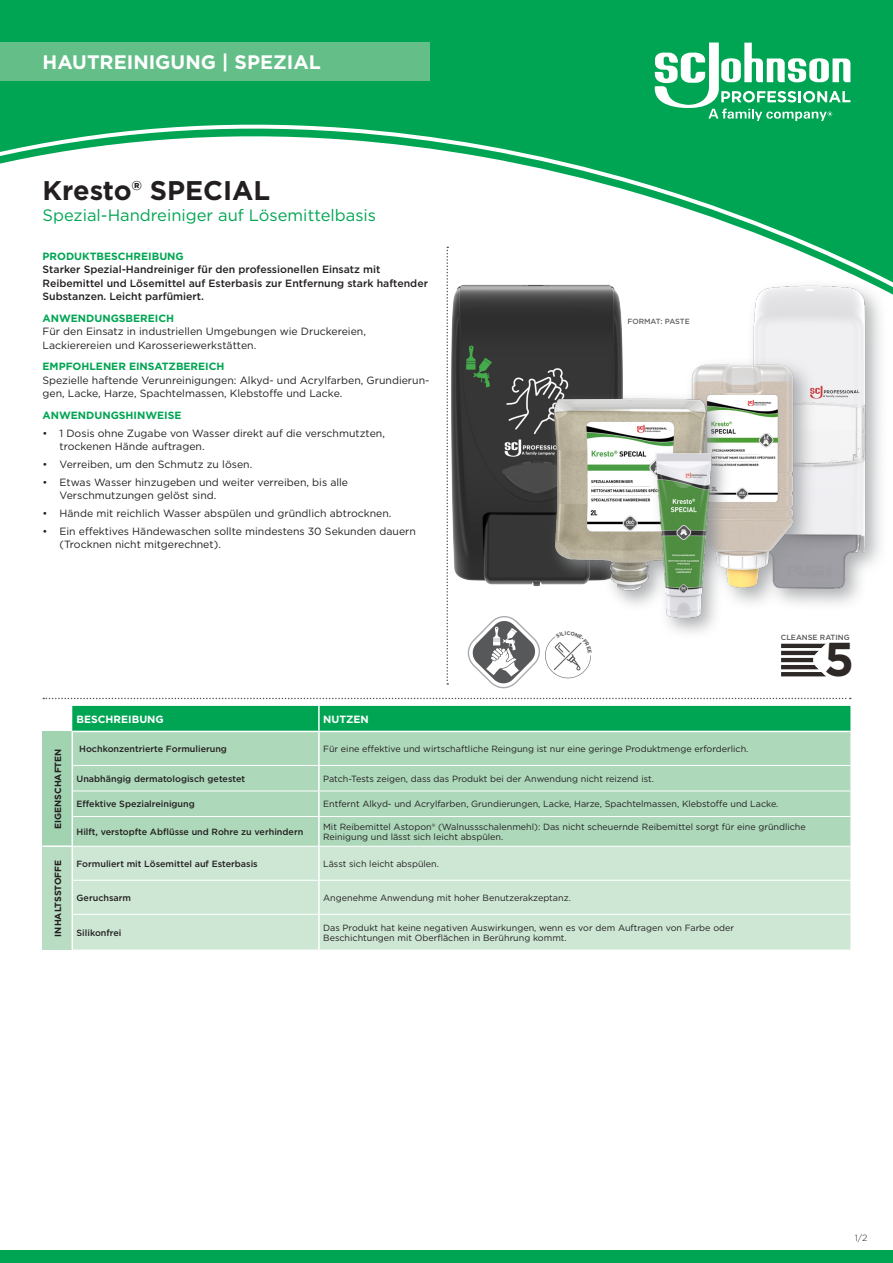
<style>
.page{position:relative;width:893px;height:1263px;background:#fff}
.page>*{position:absolute;margin:0;border:0;box-sizing:border-box;transform-origin:0 0}
.t1{font:700 47.4px "Gotham";color:#2e2926}
.t2{font:700 27px "Gotham";color:#231f20}
.t3{font:700 19.5px "Gotham";color:#fff}
.t4{font:16.5px "Gotham";color:#00a553}
.t5{font:10.5px/13.5px "Gotham";color:#231f20}
.t6{font:500 10.5px/13.5px "Gotham";color:#231f20}
.t7{font:700 10.5px "Gotham";color:#00a553}
.t8{font:700 10.5px "Gotham";color:#fff}
.t9{font:9px/10.5px "Gotham";color:#231f20}
.t10{font:500 9px "Gotham";color:#231f20}
.t11{font:700 9px "Gotham";color:#231f20}
.t12{font:300 9px "Gotham";color:#231f20}
.t13{font:500 7.5px "Gotham";color:#57585a}
.t14{font:500 7.5px "Gotham";letter-spacing:-.005em;color:#646467}
</style>
<div class="page">
<svg style="left:43px;top:698px;width:808px;height:1px"></svg>
<svg style="left:446px;top:598px;width:2px;height:87px"></svg>
<div style="left:0;top:0;width:893px;height:295px;background:#00a553"></div>
<svg style="left:0;top:119px;width:893px;height:175px"></svg>
<svg style="left:655px;top:43px;width:195px;height:78px"></svg>
<div style="left:0;top:43px;width:429px;height:38px;background:#64be87"></div>
<div style="left:0;top:1250px;width:893px;height:13px;background:#00a553"></div>
<img style="left:435px;top:270px;width:197px;height:328px">
<div style="left:72px;top:706px;width:778px;height:25px;background:#00a553"></div>
<div style="left:43px;top:731px;width:29px;height:115px;background:#a2d3b1"></div>
<div style="left:73px;top:732px;width:777px;height:114px;background:#add8ba"></div>
<div style="left:43px;top:846px;width:29px;height:104px;background:#b8ddc2"></div>
<div style="left:73px;top:847px;width:777px;height:103px;background:#cee7d4"></div>
<hr style="left:318px;top:732px;width:2px;height:33px;background:#fff">
<hr style="left:318px;top:766px;width:2px;height:24px;background:#fff">
<hr style="left:318px;top:791px;width:2px;height:25px;background:#fff">
<hr style="left:318px;top:817px;width:2px;height:29px;background:#fff">
<hr style="left:73px;top:765px;width:246px;height:1px;background:#fff">
<hr style="left:319px;top:765px;width:531px;height:1px;background:#fff">
<hr style="left:73px;top:790px;width:246px;height:1px;background:#fff">
<hr style="left:319px;top:790px;width:531px;height:1px;background:#fff">
<hr style="left:73px;top:816px;width:246px;height:1px;background:#fff">
<hr style="left:319px;top:816px;width:531px;height:1px;background:#fff">
<hr style="left:318px;top:847px;width:2px;height:33px;background:#fff">
<hr style="left:318px;top:881px;width:2px;height:33px;background:#fff">
<hr style="left:318px;top:915px;width:2px;height:35px;background:#fff">
<hr style="left:73px;top:880px;width:246px;height:1px;background:#fff">
<hr style="left:319px;top:880px;width:531px;height:1px;background:#fff">
<hr style="left:73px;top:914px;width:246px;height:1px;background:#fff">
<hr style="left:319px;top:914px;width:531px;height:1px;background:#fff">
<hr style="left:318px;top:706px;width:2px;height:25px;background:#fff">
<hr style="left:43px;top:845px;width:30px;height:2px;background:#fff">
<svg style="left:781px;top:643px;width:45px;height:34px"></svg>
<div style="left:746px;top:278px;width:142px;height:333px;background:#939598;opacity:.75"></div>
<img style="left:736px;top:277px;width:140px;height:323px">
<div style="left:684px;top:357px;width:132px;height:254px;background:#939598;opacity:.75"></div>
<img style="left:684px;top:352px;width:122px;height:246px">
<div style="left:547px;top:392px;width:180px;height:220px;background:#939598;opacity:.75"></div>
<img style="left:545px;top:392px;width:169px;height:205px">
<div style="left:649px;top:447px;width:84px;height:192px;background:#939598;opacity:.75"></div>
<img style="left:653px;top:451px;width:60px;height:169px">
<svg style="left:468px;top:616px;width:123px;height:72px"></svg>
<p class="t3" style="left:43px;top:50px;width:280px">HAUTREINIGUNG | SPEZIAL</p>
<p class="t2" style="left:43px;top:173px;width:229px">Kresto® SPECIAL</p>
<p class="t4" style="left:43px;top:205px;width:335px">Spezial-Handreiniger auf Lösemittelbasis</p>
<p class="t7" style="left:43px;top:249px;width:143px">PRODUKTBESCHREIBUNG</p>
<p class="t6" style="left:43px;top:263px;width:387px">Starker Spezial-Handreiniger für den professionellen Einsatz mit<br>Reibemittel und Lösemittel auf Esterbasis zur Entfernung stark haftender<br>Substanzen. Leicht parfümiert.</p>
<p class="t7" style="left:43px;top:311px;width:133px">ANWENDUNGSBEREICH</p>
<p class="t5" style="left:43px;top:325px;width:325px">Für den Einsatz in industriellen Umgebungen wie Druckereien,</p>
<p class="t5" style="left:43px;top:338px;width:215px">Lackierereien und Karosseriewerkstätten.</p>
<p class="t7" style="left:43px;top:360px;width:183px">EMPFOHLENER EINSATZBEREICH</p>
<p class="t5" style="left:43px;top:373px;width:388px">Spezielle haftende Verunreinigungen: Alkyd- und Acrylfarben, Grundierun&shy;gen, Lacke, Harze, Spachtelmassen, Klebstoffe und Lacke.</p>
<p class="t7" style="left:43px;top:408px;width:140px">ANWENDUNGSHINWEISE</p>
<p class="t5" style="left:60px;top:426px;width:327px;text-indent:-17px">• 1 Dosis ohne Zugabe von Wasser direkt auf die verschmutzten, trockenen Hände auftragen.</p>
<p class="t5" style="left:43px;top:457px;width:211px">• Verreiben, um den Schmutz zu lösen.</p>
<p class="t5" style="left:60px;top:475px;width:290px;text-indent:-17px">• Etwas Wasser hinzugeben und weiter verreiben, bis alle<br>Verschmutzungen gelöst sind.</p>
<p class="t5" style="left:43px;top:506px;width:350px">• Hände mit reichlich Wasser abspülen und gründlich abtrocknen.</p>
<p class="t5" style="left:60px;top:524px;width:358px;text-indent:-17px">• Ein effektives Händewaschen sollte mindestens 30 Sekunden dauern (Trocknen nicht mitgerechnet).</p>
<p class="t8" style="left:77px;top:712px;width:89px">BESCHREIBUNG</p>
<p class="t8" style="left:323px;top:712px;width:47px">NUTZEN</p>
<p class="t14" style="left:627px;top:317px;width:64px">FORMAT: PASTE</p>
<p class="t13" style="left:781px;top:632px;width:70px">CLEANSE RATING</p>
<p class="t1" style="left:824px;top:628px;width:32px">5</p>
<p class="t11" style="left:52px;top:829px;width:82px;rotate:-90deg">EIGENSCHAFTEN</p>
<p class="t10" style="left:79px;top:743px;width:149px">Hochkonzentrierte Formulierung</p>
<p class="t9" style="left:323px;top:743px;width:427px">Für eine effektive und wirtschaftliche Reingung ist nur eine geringe Produktmenge erforderlich.</p>
<p class="t10" style="left:77px;top:773px;width:170px">Unabhängig dermatologisch getestet</p>
<p class="t9" style="left:323px;top:773px;width:332px">Patch-Tests zeigen, dass das Produkt bei der Anwendung nicht reizend ist.</p>
<p class="t10" style="left:77px;top:798px;width:120px">Effektive Spezialreinigung</p>
<p class="t9" style="left:323px;top:799px;width:457px">Entfernt Alkyd- und Acrylfarben, Grundierungen, Lacke, Harze, Spachtelmassen, Klebstoffe und Lacke.</p>
<p class="t10" style="left:77px;top:826px;width:228px">Hilft, verstopfte Abflüsse und Rohre zu verhindern</p>
<p class="t9" style="left:323px;top:821px;width:484px">Mit Reibemittel Astopon® (Walnussschalenmehl): Das nicht scheuernde Reibemittel sorgt für eine gründliche<br>Reinigung und lässt sich leicht abspülen.</p>
<p class="t11" style="left:52px;top:936px;width:78px;rotate:-90deg">INHALTSSTOFFE</p>
<p class="t10" style="left:77px;top:858px;width:183px">Formuliert mit Lösemittel auf Esterbasis</p>
<p class="t9" style="left:323px;top:858px;width:117px">Lässt sich leicht abspülen.</p>
<p class="t10" style="left:77px;top:892px;width:56px">Geruchsarm</p>
<p class="t9" style="left:323px;top:892px;width:249px">Angenehme Anwendung mit hoher Benutzerakzeptanz.</p>
<p class="t10" style="left:77px;top:927px;width:46px">Silikonfrei</p>
<p class="t9" style="left:323px;top:922px;width:412px">Das Produkt hat keine negativen Auswirkungen, wenn es vor dem Auftragen von Farbe oder</p>
<p class="t9" style="left:323px;top:932px;width:245px">Beschichtungen mit Oberflächen in Berührung kommt.</p>
<p class="t12" style="left:855px;top:1232px;width:14px">1/2</p>
</div>
